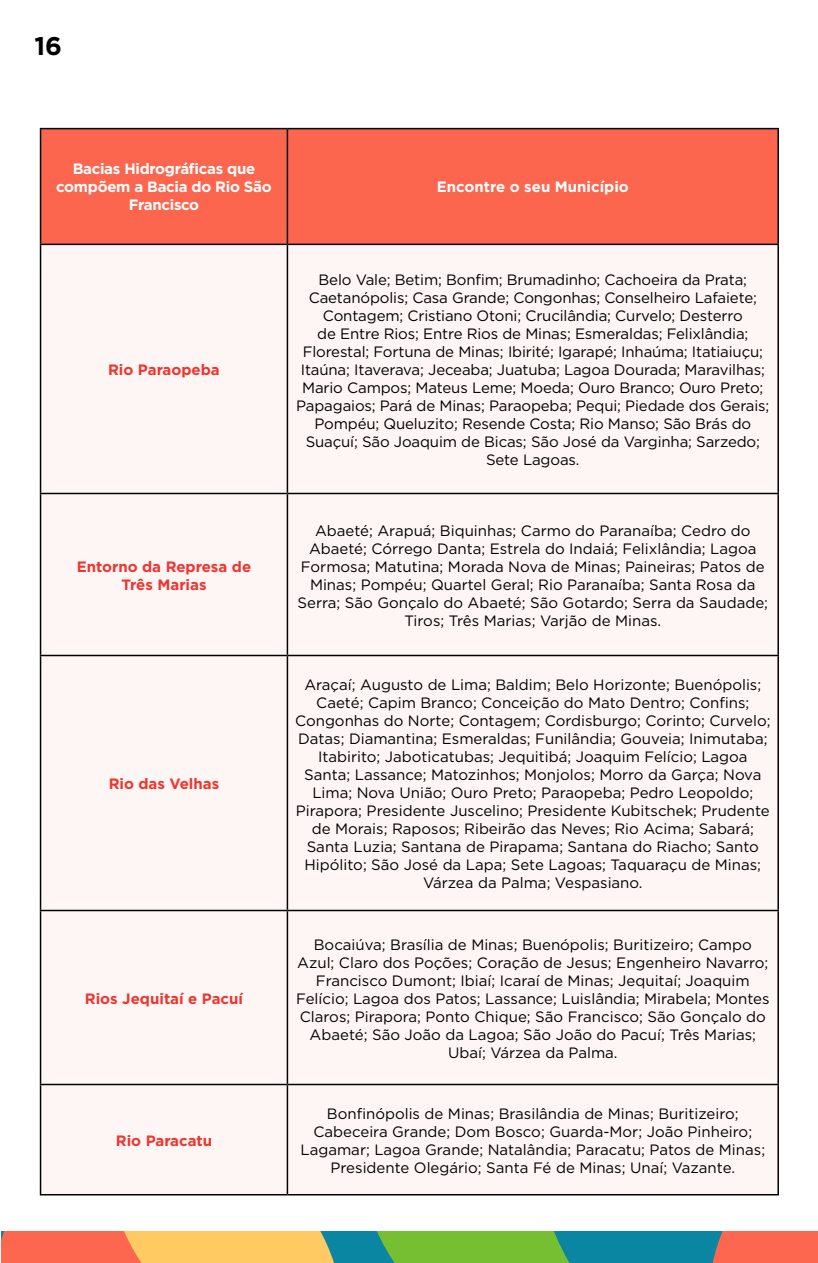
<style>
.page{position:relative;width:818px;height:1263px;background:#fff}
.page>*{position:absolute;margin:0;border:0;box-sizing:border-box;transform-origin:0 0}
.t1{font:700 25.5px "Gotham";color:#000}
.t2{font:15px/18px "Gotham";color:#000;text-align:center}
.t3{font:700 15px/18px "Gotham";color:#ee3530;text-align:center}
.t4{font:700 15px/18px "Gotham";letter-spacing:-.02em;color:#fff;text-align:center}
.t5{font:700 15px "Gotham";color:#fff}
</style>
<div class="page">
<div style="left:283px;top:1232px;width:251px;height:31px;background:#0a85a2"></div>
<svg style="left:1px;top:1232px;width:333px;height:31px;background:#f9a15b"></svg>
<svg style="left:377px;top:1232px;width:441px;height:31px;background:#6c9562"></svg>
<div style="left:41px;top:129px;width:736px;height:115px;background:#fc664f"></div>
<div style="left:41px;top:245px;width:736px;height:949px;background:#fef6f4"></div>
<hr style="left:40px;top:128px;width:247px;height:1px;background:#000">
<hr style="left:40px;top:129px;width:1px;height:115px;background:#000">
<hr style="left:287px;top:128px;width:491px;height:1px;background:#000">
<hr style="left:286px;top:129px;width:2px;height:115px;background:#000">
<hr style="left:777px;top:129px;width:1px;height:115px;background:#000">
<hr style="left:40px;top:244px;width:247px;height:1px;background:#000">
<hr style="left:40px;top:245px;width:1px;height:248px;background:#000">
<hr style="left:287px;top:244px;width:491px;height:1px;background:#000">
<hr style="left:286px;top:245px;width:2px;height:248px;background:#000">
<hr style="left:777px;top:245px;width:1px;height:248px;background:#000">
<hr style="left:40px;top:493px;width:247px;height:1px;background:#000">
<hr style="left:40px;top:494px;width:1px;height:161px;background:#000">
<hr style="left:287px;top:493px;width:491px;height:1px;background:#000">
<hr style="left:286px;top:494px;width:2px;height:161px;background:#000">
<hr style="left:777px;top:494px;width:1px;height:161px;background:#000">
<hr style="left:40px;top:655px;width:247px;height:1px;background:#000">
<hr style="left:40px;top:656px;width:1px;height:254px;background:#000">
<hr style="left:287px;top:655px;width:491px;height:1px;background:#000">
<hr style="left:286px;top:656px;width:2px;height:254px;background:#000">
<hr style="left:777px;top:656px;width:1px;height:254px;background:#000">
<hr style="left:40px;top:910px;width:247px;height:1px;background:#000">
<hr style="left:40px;top:911px;width:1px;height:173px;background:#000">
<hr style="left:287px;top:910px;width:491px;height:1px;background:#000">
<hr style="left:286px;top:911px;width:2px;height:173px;background:#000">
<hr style="left:777px;top:911px;width:1px;height:173px;background:#000">
<hr style="left:40px;top:1084px;width:247px;height:1px;background:#000">
<hr style="left:40px;top:1085px;width:1px;height:109px;background:#000">
<hr style="left:287px;top:1084px;width:491px;height:1px;background:#000">
<hr style="left:286px;top:1085px;width:2px;height:109px;background:#000">
<hr style="left:777px;top:1085px;width:1px;height:109px;background:#000">
<hr style="left:40px;top:1194px;width:247px;height:2px;background:#000">
<hr style="left:287px;top:1194px;width:491px;height:2px;background:#000">
<h1 class="t1" style="left:34px;top:29px;width:29px">16</h1>
<p class="t4" style="left:56px;top:160px;width:217px">Bacias Hidrográficas que compõem a Bacia do Rio São<br>Francisco</p>
<p class="t5" style="left:437px;top:177px;width:193px">Encontre o seu Município</p>
<p class="t3" style="left:108px;top:361px;width:113px">Rio Paraopeba</p>
<p class="t3" style="left:77px;top:557px;width:176px">Entorno da Represa de<br>Três Marias</p>
<p class="t3" style="left:109px;top:775px;width:112px">Rio das Velhas</p>
<p class="t3" style="left:85px;top:989px;width:160px">Rios Jequitaí e Pacuí</p>
<p class="t3" style="left:116px;top:1131px;width:98px">Rio Paracatu</p>
<p class="t2" style="left:296px;top:270px;width:474px">Belo Vale; Betim; Bonfim; Brumadinho; Cachoeira da Prata; Caetanópolis; Casa Grande; Congonhas; Conselheiro Lafaiete; Contagem; Cristiano Otoni; Crucilândia; Curvelo; Desterro<br>de Entre Rios; Entre Rios de Minas; Esmeraldas; Felixlândia; Florestal; Fortuna de Minas; Ibirité; Igarapé; Inhaúma; Itatiaiuçu; Itaúna; Itaverava; Jeceaba; Juatuba; Lagoa Dourada; Maravilhas; Mario Campos; Mateus Leme; Moeda; Ouro Branco; Ouro Preto; Papagaios; Pará de Minas; Paraopeba; Pequi; Piedade dos Gerais; Pompéu; Queluzito; Resende Costa; Rio Manso; São Brás do Suaçuí; São Joaquim de Bicas; São José da Varginha; Sarzedo; Sete Lagoas.</p>
<p class="t2" style="left:297px;top:521px;width:472px">Abaeté; Arapuá; Biquinhas; Carmo do Paranaíba; Cedro do Abaeté; Córrego Danta; Estrela do Indaiá; Felixlândia; Lagoa Formosa; Matutina; Morada Nova de Minas; Paineiras; Patos de Minas; Pompéu; Quartel Geral; Rio Paranaíba; Santa Rosa da Serra; São Gonçalo do Abaeté; São Gotardo; Serra da Saudade; Tiros; Três Marias; Varjão de Minas.</p>
<p class="t2" style="left:295px;top:675px;width:477px">Araçaí; Augusto de Lima; Baldim; Belo Horizonte; Buenópolis; Caeté; Capim Branco; Conceição do Mato Dentro; Confins; Congonhas do Norte; Contagem; Cordisburgo; Corinto; Curvelo; Datas; Diamantina; Esmeraldas; Funilândia; Gouveia; Inimutaba; Itabirito; Jaboticatubas; Jequitibá; Joaquim Felício; Lagoa Santa; Lassance; Matozinhos; Monjolos; Morro da Garça; Nova Lima; Nova União; Ouro Preto; Paraopeba; Pedro Leopoldo; Pirapora; Presidente Juscelino; Presidente Kubitschek; Prudente de Morais; Raposos; Ribeirão das Neves; Rio Acima; Sabará; Santa Luzia; Santana de Pirapama; Santana do Riacho; Santo Hipólito; São José da Lapa; Sete Lagoas; Taquaraçu de Minas; Várzea da Palma; Vespasiano.</p>
<p class="t2" style="left:296px;top:935px;width:475px">Bocaiúva; Brasília de Minas; Buenópolis; Buritizeiro; Campo Azul; Claro dos Poções; Coração de Jesus; Engenheiro Navarro; Francisco Dumont; Ibiaí; Icaraí de Minas; Jequitaí; Joaquim Felício; Lagoa dos Patos; Lassance; Luislândia; Mirabela; Montes Claros; Pirapora; Ponto Chique; São Francisco; São Gonçalo do Abaeté; São João da Lagoa; São João do Pacuí; Três Marias; Ubaí; Várzea da Palma.</p>
<p class="t2" style="left:300px;top:1104px;width:466px">Bonfinópolis de Minas; Brasilândia de Minas; Buritizeiro; Cabeceira Grande; Dom Bosco; Guarda-Mor; João Pinheiro; Lagamar; Lagoa Grande; Natalândia; Paracatu; Patos de Minas; Presidente Olegário; Santa Fé de Minas; Unaí; Vazante.</p>
</div>
